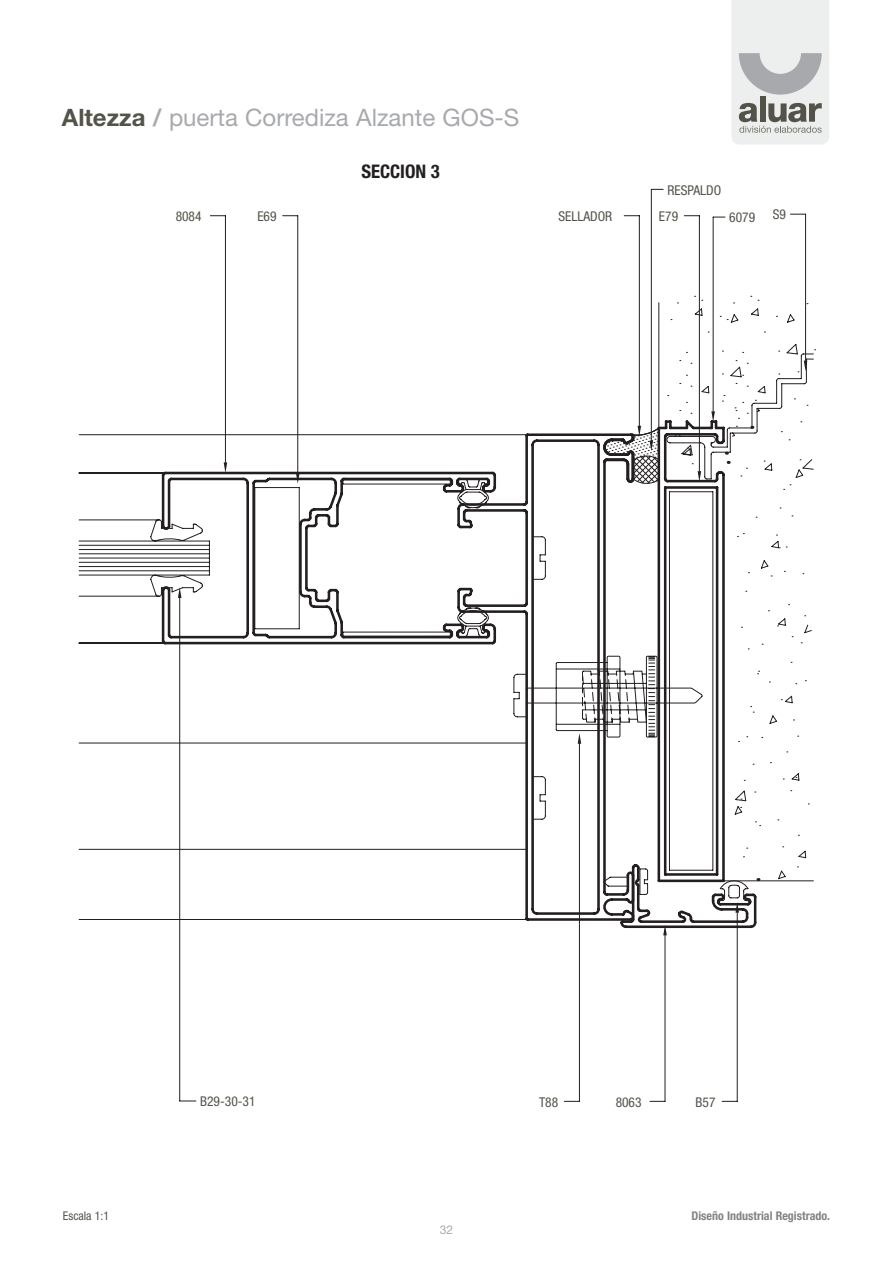
<style>
.page{position:relative;width:893px;height:1263px;background:#fff}
.page>*{position:absolute;margin:0;border:0;box-sizing:border-box;transform-origin:0 0}
.t1{font:24px "Helvetica Neue";color:#a7a9ac}
.t2{font:700 condensed 18.75px "Helvetica Neue";color:#231f20}
.t3{font:condensed 13.5px "Helvetica Neue";color:#53534a}
.t4{font:700 condensed 12px "Helvetica Neue";color:#808285}
.t5{font:condensed 12px "Helvetica Neue";color:#53534a}
.t6{font:12px "Helvetica Neue";color:#a7a9ac}
.s1{font-weight:700;color:#53534a}
.s2{font-weight:700}
</style>
<div class="page">
<svg style="left:731px;top:0;width:98px;height:145px;background:#d6d7d7"></svg>
<svg style="left:79px;top:349px;width:736px;height:571px"></svg>
<svg style="left:748px;top:300px;width:66px;height:581px"></svg>
<svg style="left:79px;top:296px;width:669px;height:347px"></svg>
<svg style="left:798px;top:361px;width:9px;height:12px"></svg>
<svg style="left:161px;top:470px;width:182px;height:176px"></svg>
<hr style="left:299px;top:488px;width:1px;height:141px;background:#231f20">
<hr style="left:255px;top:628px;width:44px;height:1px;background:#231f20">
<hr style="left:255px;top:488px;width:1px;height:141px;background:#231f20">
<hr style="left:255px;top:487px;width:44px;height:1px;background:#231f20">
<svg style="left:178px;top:587px;width:3px;height:11px"></svg>
<svg style="left:296px;top:473px;width:4px;height:11px"></svg>
<svg style="left:224px;top:462px;width:3px;height:11px"></svg>
<svg style="left:343px;top:429px;width:170px;height:466px"></svg>
<svg style="left:456px;top:432px;width:57px;height:488px"></svg>
<hr style="left:225px;top:216px;width:1px;height:246px;background:#231f20">
<svg style="left:210px;top:215px;width:15px;height:1px"></svg>
<hr style="left:713px;top:217px;width:1px;height:194px;background:#231f20">
<hr style="left:699px;top:216px;width:1px;height:255px;background:#231f20">
<svg style="left:684px;top:215px;width:15px;height:1px"></svg>
<hr style="left:639px;top:216px;width:1px;height:210px;background:#231f20">
<svg style="left:624px;top:215px;width:15px;height:1px"></svg>
<hr style="left:651px;top:189px;width:1px;height:251px;background:#231f20">
<hr style="left:297px;top:216px;width:1px;height:257px;background:#231f20">
<svg style="left:283px;top:215px;width:15px;height:1px"></svg>
<hr style="left:579px;top:744px;width:1px;height:357px;background:#231f20">
<svg style="left:564px;top:1101px;width:15px;height:1px"></svg>
<hr style="left:737px;top:913px;width:1px;height:188px;background:#231f20">
<svg style="left:722px;top:1101px;width:15px;height:1px"></svg>
<hr style="left:665px;top:935px;width:1px;height:166px;background:#231f20">
<svg style="left:650px;top:1101px;width:15px;height:1px"></svg>
<hr style="left:179px;top:598px;width:1px;height:503px;background:#231f20">
<svg style="left:180px;top:1101px;width:16px;height:1px"></svg>
<hr style="left:805px;top:214px;width:1px;height:147px;background:#231f20">
<svg style="left:790px;top:214px;width:15px;height:1px"></svg>
<svg style="left:513px;top:408px;width:250px;height:527px"></svg>
<h1 class="t1" style="left:62px;top:103px;width:459px"><span class="s1">Altezza</span> <span class="s2">/</span> puerta Corrediza Alzante GOS-S</h1>
<h2 class="t2" style="left:361px;top:160px;width:80px">SECCION 3</h2>
<p class="t3" style="left:667px;top:182px;width:55px">RESPALDO</p>
<p class="t3" style="left:176px;top:208px;width:27px">8084</p>
<p class="t3" style="left:558px;top:208px;width:55px">SELLADOR</p>
<p class="t3" style="left:659px;top:208px;width:21px">E79</p>
<p class="t3" style="left:729px;top:210px;width:27px">6079</p>
<p class="t3" style="left:257px;top:208px;width:21px">E69</p>
<p class="t3" style="left:773px;top:207px;width:15px">S9</p>
<p class="t3" style="left:200px;top:1094px;width:57px">B29-30-31</p>
<p class="t3" style="left:539px;top:1094px;width:21px">T88</p>
<p class="t3" style="left:616px;top:1094px;width:27px">8063</p>
<p class="t3" style="left:696px;top:1094px;width:21px">B57</p>
<p class="t5" style="left:63px;top:1209px;width:48px">Escala 1:1</p>
<p class="t4" style="left:691px;top:1208px;width:140px">Diseño Industrial Registrado.</p>
<p class="t6" style="left:440px;top:1223px;width:15px">32</p>
</div>
